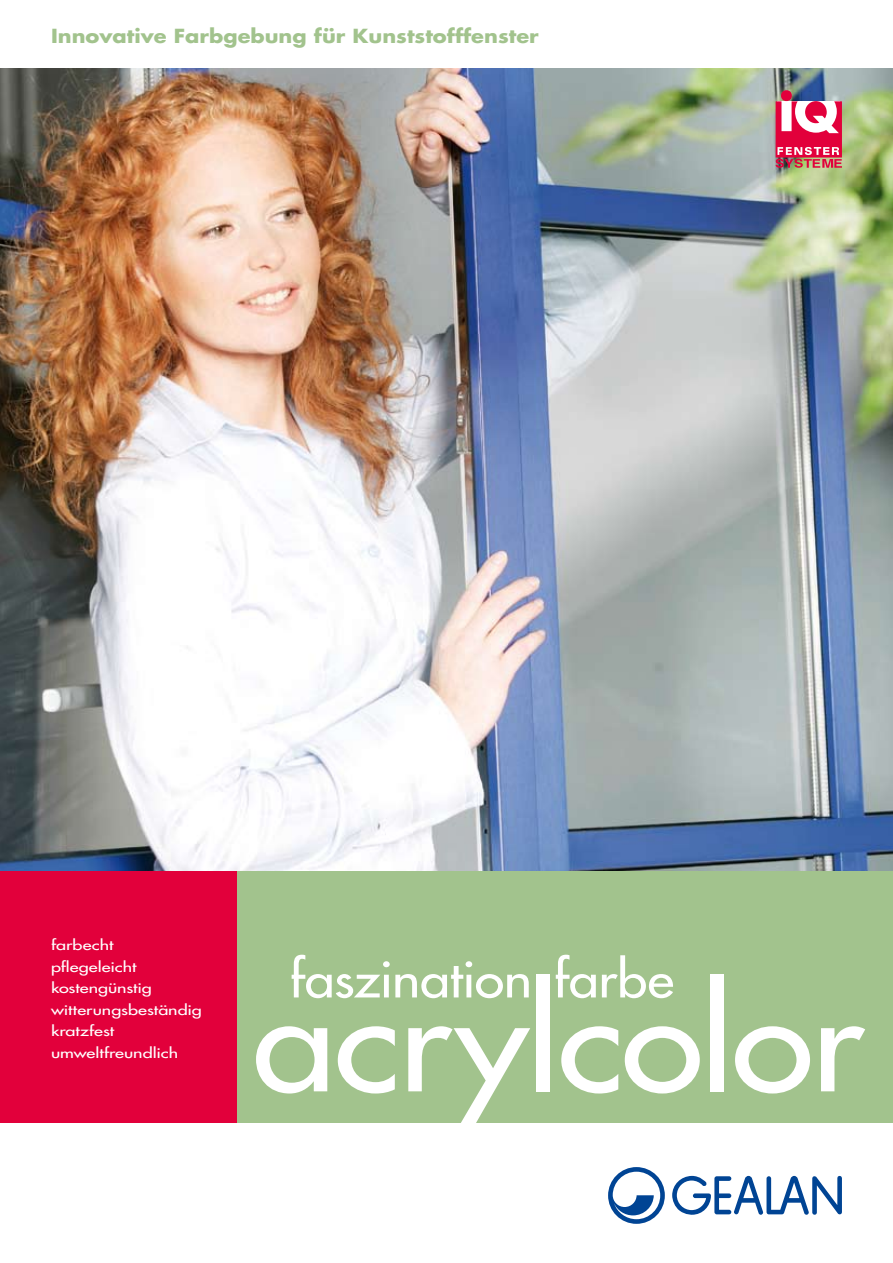
<style>
.page{position:relative;width:893px;height:1263px;background:#fff}
.page>*{position:absolute;margin:0;border:0;box-sizing:border-box;transform-origin:0 0}
.t1{font:135px "Futura LT";letter-spacing:-.015em;color:#fff;scale:1.11 1}
.t2{font:48.6px "Futura LT";letter-spacing:-.01em;color:#fff;scale:1.11 1}
.t3{font:700 18.9px "Futura CE";color:#a2c38d;scale:1.11 1}
.t4{font:500 13.5px/21.6px "Futura CE";color:#fff;scale:1.33 1}
</style>
<div class="page">
<img style="left:0;top:68px;width:893px;height:803px">
<div style="left:0;top:871px;width:893px;height:252px;background:#a2c38d"></div>
<div style="left:0;top:871px;width:236px;height:252px;background:#e2003b"></div>
<svg style="left:608px;top:1167px;width:57px;height:57px"></svg>
<svg style="left:672px;top:1176px;width:170px;height:39px"></svg>
<img style="left:776px;top:88px;width:66px;height:80px">
<h3 class="t3" style="left:51px;top:21px;width:441px">Innovative Farbgebung für Kunststofffenster</h3>
<p class="t4" style="left:51px;top:933px;width:115px">farbecht pflegeleicht kostengünstig witterungsbeständig kratzfest umweltfreundlich</p>
<h2 class="t2" style="left:289px;top:948px;width:348px">faszination farbe</h2>
<h1 class="t1" style="left:252px;top:954px;width:552px">acrylcolor</h1>
</div>
